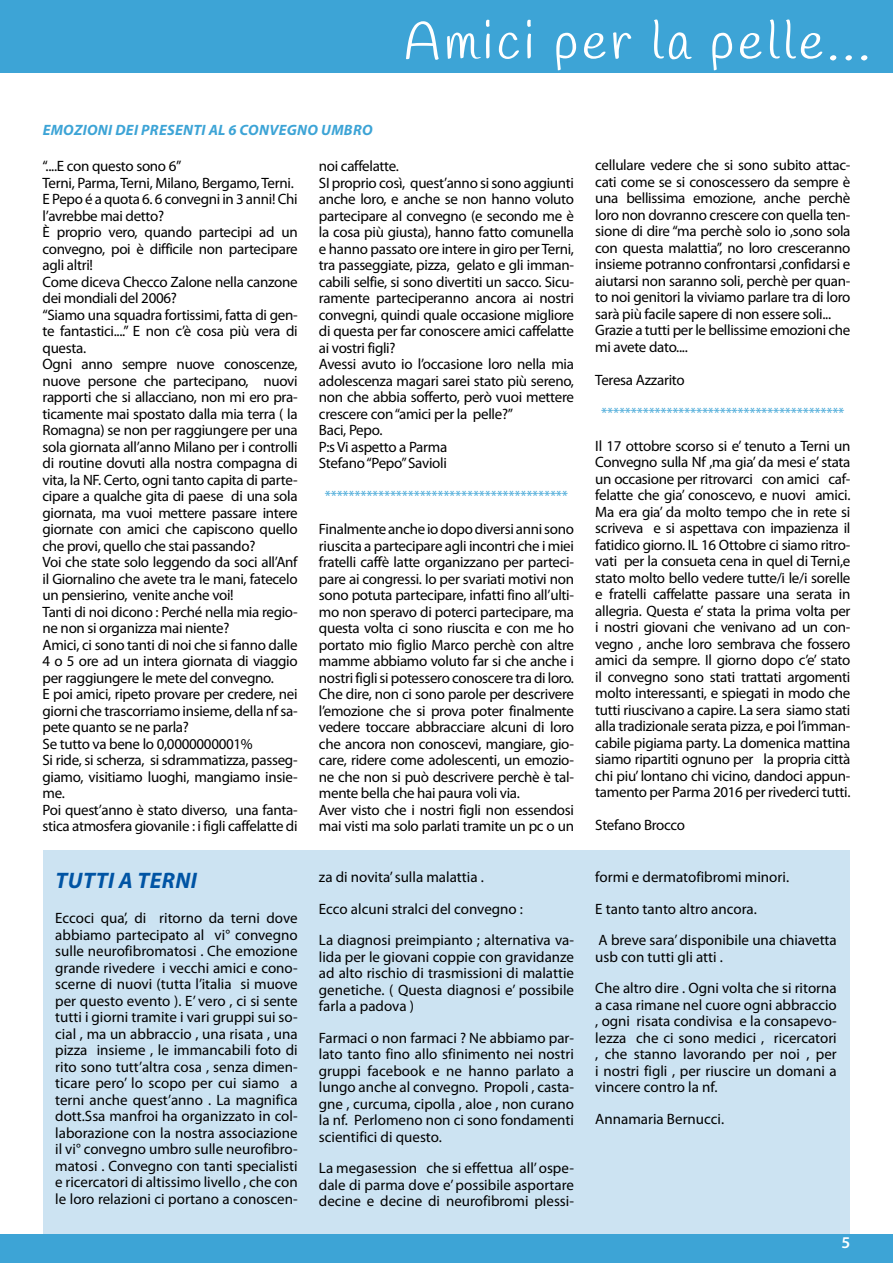
<style>
.page{position:relative;width:893px;height:1263px;background:#fff}
.page>*{position:absolute;margin:0;border:0;box-sizing:border-box;transform-origin:0 0}
.t1{font:52.5px "Handlee";letter-spacing:.07em;color:#fff}
.t2{font:italic 700 22.5px "Myriad Pro";letter-spacing:.02em;color:#0054a4}
.t3{font:600 16.5px "Myriad Pro";color:#fff}
.t4{font:15px/16.5px "Myriad Pro";letter-spacing:-.02em;color:#000;text-align:justify}
.t5{font:15px/31.5px "Myriad Pro";color:#000}
.t6{font:15px "Myriad Pro";color:#3da4d6}
.t7{font:italic 700 15px "Myriad Pro";letter-spacing:.02em;color:#3da4d6}
</style>
<div class="page">
<div style="left:0;top:1234px;width:893px;height:29px;background:#3da4d6"></div>
<div style="left:0;top:0;width:893px;height:72px;background:#3da4d6"></div>
<div style="left:43px;top:850px;width:807px;height:384px;background:#cce3f2"></div>
<p class="t7" style="left:43px;top:120px;width:331px">EMOZIONI DEI PRESENTI AL 6 CONVEGNO UMBRO</p>
<h1 class="t1" style="left:404px;top:10px;width:468px">Amici per la pelle...</h1>
<p class="t4" style="left:43px;top:158px;width:257px;text-align:left">“....E con questo sono 6”<br>Terni, Parma, Terni, Milano, Bergamo, Terni.<br>E Pepo é a quota 6. 6 convegni in 3 anni! Chi l’avrebbe mai detto?<br>È proprio vero, quando partecipi ad un convegno, poi è difficile non partecipare agli altri!<br>Come diceva Checco Zalone nella canzone dei mondiali del 2006?<br>“Siamo una squadra fortissimi, fatta di gen&shy;te fantastici....” E non c’è cosa più vera di questa.<br>Ogni anno sempre nuove conoscenze, nuove persone che partecipano, nuovi rapporti che si allacciano, non mi ero pra&shy;ticamente mai spostato dalla mia terra ( la Romagna) se non per raggiungere per una sola giornata all’anno Milano per i controlli di routine dovuti alla nostra compagna di vita, la NF. Certo, ogni tanto capita di parte&shy;cipare a qualche gita di paese di una sola giornata, ma vuoi mettere passare intere giornate con amici che capiscono quello che provi, quello che stai passando?<br>Voi che state solo leggendo da soci all’Anf il Giornalino che avete tra le mani, fatecelo un pensierino, venite anche voi!<br>Tanti di noi dicono : Perché nella mia regio&shy;ne non si organizza mai niente?<br>Amici, ci sono tanti di noi che si fanno dalle 4 o 5 ore ad un intera giornata di viaggio per raggiungere le mete del convegno.<br>E poi amici, ripeto provare per credere, nei giorni che trascorriamo insieme, della nf sa&shy;pete quanto se ne parla?<br>Se tutto va bene lo 0,0000000001%<br>Si ride, si scherza, si sdrammatizza, passeg&shy;giamo, visitiamo luoghi, mangiamo insie&shy;me.<br>Poi quest’anno è stato diverso, una fanta&shy;stica atmosfera giovanile : i figli caffelatte di</p>
<h2 class="t2" style="left:56px;top:865px;width:143px">TUTTI A TERNI</h2>
<p class="t4" style="left:55px;top:910px;width:244px">Eccoci qua’, di ritorno da terni dove abbiamo partecipato al vi° convegno sulle neurofibromatosi . Che emozione grande rivedere i vecchi amici e cono&shy;scerne di nuovi (tutta l’italia si muove per questo evento ). E’ vero , ci si sente tutti i giorni tramite i vari gruppi sui so&shy;cial , ma un abbraccio , una risata , una pizza insieme , le immancabili foto di rito sono tutt’altra cosa , senza dimen&shy;ticare pero’ lo scopo per cui siamo a terni anche quest’anno . La magnifica dott.Ssa manfroi ha organizzato in col&shy;laborazione con la nostra associazione il vi° convegno umbro sulle neurofibro&shy;matosi . Convegno con tanti specialisti e ricercatori di altissimo livello , che con le loro relazioni ci portano a conoscen-</p>
<p class="t4" style="left:319px;top:158px;width:257px;text-align:left">noi caffelatte.<br>SI proprio così, quest’anno si sono aggiunti anche loro, e anche se non hanno voluto partecipare al convegno (e secondo me è la cosa più giusta), hanno fatto comunella e hanno passato ore intere in giro per Terni, tra passeggiate, pizza, gelato e gli imman&shy;cabili selfie, si sono divertiti un sacco. Sicu&shy;ramente parteciperanno ancora ai nostri convegni, quindi quale occasione migliore di questa per far conoscere amici caffelatte ai vostri figli?<br>Avessi avuto io l’occasione loro nella mia adolescenza magari sarei stato più sereno, non che abbia sofferto, però vuoi mettere crescere con “amici per la pelle?”<br>Baci, Pepo.<br>P:s Vi aspetto a Parma<br>Stefano “Pepo” Savioli</p>
<p class="t6" style="left:325px;top:487px;width:245px">*****************************************</p>
<p class="t4" style="left:319px;top:521px;width:257px;text-align:left">Finalmente anche io dopo diversi anni sono riuscita a partecipare agli incontri che i miei fratelli caffè latte organizzano per parteci&shy;pare ai congressi. Io per svariati motivi non sono potuta partecipare, infatti fino all’ulti&shy;mo non speravo di poterci partecipare, ma questa volta ci sono riuscita e con me ho portato mio figlio Marco perchè con altre mamme abbiamo voluto far si che anche i nostri figli si potessero conoscere tra di loro.<br>Che dire, non ci sono parole per descrivere l’emozione che si prova poter finalmente vedere toccare abbracciare alcuni di loro che ancora non conoscevi, mangiare, gio&shy;care, ridere come adolescenti, un emozio&shy;ne che non si può descrivere perchè è tal&shy;mente bella che hai paura voli via.<br>Aver visto che i nostri figli non essendosi mai visti ma solo parlati tramite un pc o un</p>
<p class="t5" style="left:319px;top:861px;width:257px">za di novita’ sulla malattia .<br>Ecco alcuni stralci del convegno :<br>La diagnosi preimpianto ; alternativa va-</p>
<p class="t4" style="left:319px;top:948px;width:257px">lida per le giovani coppie con gravidanze ad alto rischio di trasmissioni di malattie genetiche. ( Questa diagnosi e’ possibile farla a padova )</p>
<p class="t4" style="left:319px;top:1029px;width:257px">Farmaci o non farmaci ? Ne abbiamo par&shy;lato tanto fino allo sfinimento nei nostri gruppi facebook e ne hanno parlato a lungo anche al convegno. Propoli , casta&shy;gne , curcuma, cipolla , aloe , non curano la nf. Perlomeno non ci sono fondamenti scientifici di questo.</p>
<p class="t4" style="left:319px;top:1159px;width:257px">La megasession che si effettua all’ ospe&shy;dale di parma dove e’ possibile asportare decine e decine di neurofibromi plessi-</p>
<p class="t4" style="left:595px;top:157px;width:257px;text-align:left">cellulare vedere che si sono subito attac&shy;cati come se si conoscessero da sempre è una bellissima emozione, anche perchè loro non dovranno crescere con quella ten&shy;sione di dire “ma perchè solo io ,sono sola con questa malattia”, no loro cresceranno insieme potranno confrontarsi ,confidarsi e aiutarsi non saranno soli, perchè per quan&shy;to noi genitori la viviamo parlare tra di loro sarà più facile sapere di non essere soli...<br>Grazie a tutti per le bellissime emozioni che mi avete dato....</p>
<p class="t4" style="left:595px;top:371px;width:91px">Teresa Azzarito</p>
<p class="t6" style="left:601px;top:403px;width:245px">*****************************************</p>
<p class="t4" style="left:595px;top:437px;width:257px">Il 17 ottobre scorso si e’ tenuto a Terni un Convegno sulla Nf ,ma gia’ da mesi e’ stata un occasione per ritrovarci con amici caf&shy;felatte che gia’ conoscevo, e nuovi amici.<br>Ma era gia’ da molto tempo che in rete si scriveva e si aspettava con impazienza il fatidico giorno. IL 16 Ottobre ci siamo ritro&shy;vati per la consueta cena in quel di Terni,e stato molto bello vedere tutte/i le/i sorelle e fratelli caffelatte passare una serata in allegria. Questa e’ stata la prima volta per i nostri giovani che venivano ad un con&shy;vegno , anche loro sembrava che fossero amici da sempre. Il giorno dopo c’e’ stato il convegno sono stati trattati argomenti molto interessanti, e spiegati in modo che tutti riuscivano a capire. La sera siamo stati alla tradizionale serata pizza, e poi l’imman&shy;cabile pigiama party. La domenica mattina siamo ripartiti ognuno per la propria città chi piu’ lontano chi vicino, dandoci appun&shy;tamento per Parma 2016 per rivederci tutti.</p>
<p class="t4" style="left:595px;top:817px;width:91px">Stefano Brocco</p>
<p class="t5" style="left:595px;top:861px;width:243px">formi e dermatofibromi minori.<br>E tanto tanto altro ancora.<br>A breve sara’ disponibile una chiavetta</p>
<p class="t5" style="left:595px;top:940px;width:243px">usb con tutti gli atti .<br>Che altro dire . Ogni volta che si ritorna</p>
<p class="t4" style="left:595px;top:996px;width:243px">a casa rimane nel cuore ogni abbraccio , ogni risata condivisa e la consapevo&shy;lezza che ci sono medici , ricercatori , che stanno lavorando per noi , per i nostri figli , per riuscire un domani a vincere contro la nf.</p>
<p class="t5" style="left:595px;top:1102px;width:130px">Annamaria Bernucci.</p>
<p class="t3" style="left:842px;top:1232px;width:10px">5</p>
</div>
